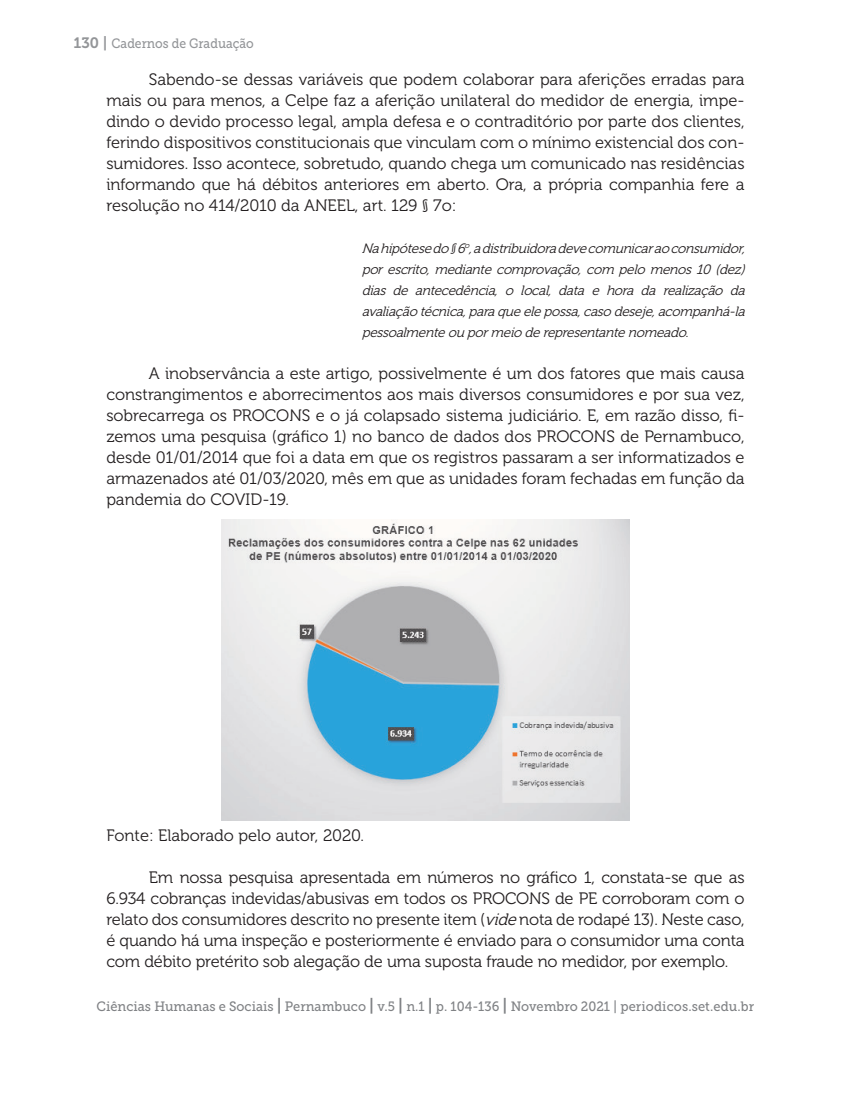
<style>
.page{position:relative;width:851px;height:1106px;background:#fff}
.page>*{position:absolute;margin:0;border:0;box-sizing:border-box;transform-origin:0 0}
.t1{font:16.5px/21px "Museo 300";color:#231f20;text-align:justify}
.t2{font:italic 13.5px/21px "Museo 300";color:#231f20;text-align:justify}
.t3{font:13.5px "Museo Slab 500";color:#808285;scale:.95 1}
.t4{font:13.5px "Museo Slab 500";color:#939598;scale:.9 1}
.s1{font-family:"Museo 700";font-size:15px}
.s2{font-style:italic}
.s3{font-family:"Museo 700";font-size:16.5px}
</style>
<div class="page">
<img style="left:222px;top:519px;width:407px;height:301px">
<p class="t4" style="left:73px;top:36px;width:202px"><span class="s1">130 |</span> Cadernos de Graduação</p>
<p class="t1" style="left:106px;top:69px;width:639px;text-indent:43px">Sabendo-se dessas variáveis que podem colaborar para aferições erradas para mais ou para menos, a Celpe faz a aferição unilateral do medidor de energia, impe&shy;dindo o devido processo legal, ampla defesa e o contraditório por parte dos clientes, ferindo dispositivos constitucionais que vinculam com o mínimo existencial dos con&shy;sumidores. Isso acontece, sobretudo, quando chega um comunicado nas residências informando que há débitos anteriores em aberto. Ora, a própria companhia fere a resolução no 414/2010 da ANEEL, art. 129 § 7o:</p>
<p class="t2" style="left:361px;top:238px;width:388px">Nahipótesedo§6<sup>o</sup>,adistribuidoradevecomunicaraoconsumidor, por escrito, mediante comprovação, com pelo menos 10 (dez) dias de antecedência, o local, data e hora da realização da avaliaçãotécnica,paraqueelepossa,casodeseje,acompanhá-la pessoalmenteoupormeioderepresentantenomeado.</p>
<p class="t1" style="left:106px;top:363px;width:639px;text-indent:43px">A inobservância a este artigo, possivelmente é um dos fatores que mais causa constrangimentos e aborrecimentos aos mais diversos consumidores e por sua vez, sobrecarrega os PROCONS e o já colapsado sistema judiciário. E, em razão disso, fi&shy;zemos uma pesquisa (gráfico 1) no banco de dados dos PROCONS de Pernambuco, desde 01/01/2014 que foi a data em que os registros passaram a ser informatizados e armazenados até 01/03/2020, mês em que as unidades foram fechadas em função da pandemia do COVID-19.</p>
<p class="t1" style="left:106px;top:825px;width:259px">Fonte: Elaborado pelo autor, 2020.</p>
<p class="t1" style="left:106px;top:867px;width:639px;text-indent:43px">Em nossa pesquisa apresentada em números no gráfico 1, constata-se que as 6.934 cobranças indevidas/abusivas em todos os PROCONS de PE corroboram com o relato dos consumidores descrito no presente item (<span class="s2">vide</span>nota de rodapé 13). Neste caso, é quando há uma inspeção e posteriormente é enviado para o consumidor uma conta com débito pretérito sob alegação de uma suposta fraude no medidor, por exemplo.</p>
<p class="t3" style="left:97px;top:999px;width:693px">Ciências Humanas e Sociais <span class="s3">|</span> Pernambuco <span class="s3">|</span> v.5 <span class="s3">|</span> n.1 <span class="s3">|</span> p. 104-136 <span class="s3">|</span> Novembro 2021 | periodicos.set.edu.br</p>
</div>
